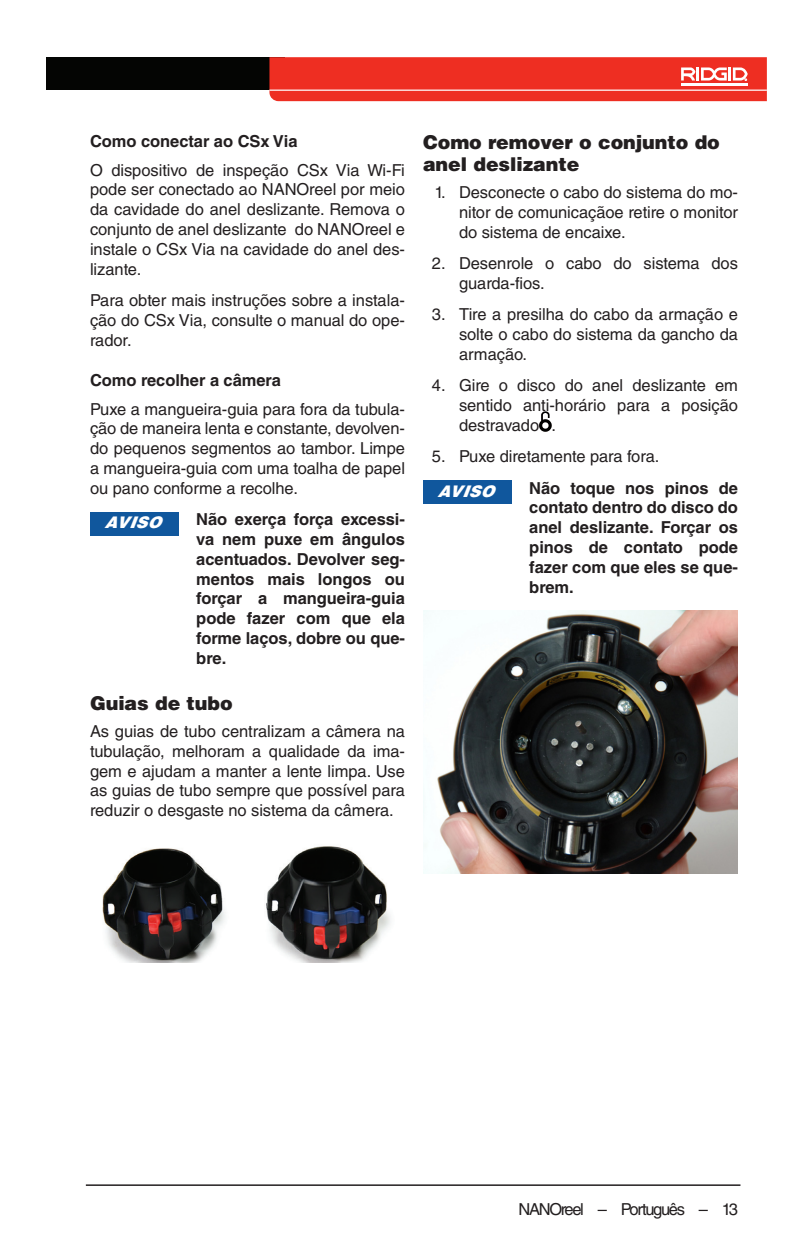
<style>
.page{position:relative;width:810px;height:1260px;background:#fff}
.page>*{position:absolute;margin:0;border:0;box-sizing:border-box;transform-origin:0 0}
.Head_2____h2_-_half{font:900 19px/22.8px "Helvetica LT Std";letter-spacing:-.005em;color:#231f20}
.Basic_Normal___bn{font:16.4px/19.8px "Helvetica LT Std";letter-spacing:-.005em;color:#231f20;text-align:justify}
.Basic_Bold___bb_-_ha{font:700 16.4px/19.8px "Helvetica LT Std";letter-spacing:-.005em;color:#231f20;text-align:justify}
.Head_3___h3_-_half{font:700 16.4px "Helvetica LT Std";letter-spacing:-.005em;color:#231f20}
.Basic_Normal___bn-2{font:16.4px "Helvetica LT Std";letter-spacing:-.08em;color:#231f20}
.Notice-half{font:italic 900 16px "Helvetica LT Std";letter-spacing:.02em;color:#fff}
</style>
<div class="page">
<hr style="left:86px;top:1184px;width:654px;height:2px;background:#231f20">
<div style="left:46px;top:57px;width:239px;height:33px;background:#040503"></div>
<svg style="left:269px;top:57px;width:498px;height:44px;background:#ee3b30"></svg>
<div style="left:90px;top:512px;width:88px;height:23px;background:#10579d"></div>
<img style="left:102px;top:846px;width:289px;height:116px">
<img style="left:539px;top:411px;width:12px;height:20px">
<div style="left:423px;top:480px;width:88px;height:24px;background:#10579d"></div>
<img style="left:423px;top:610px;width:315px;height:264px">
<p class="Head_3___h3_-_half" style="left:90px;top:131px;width:209px">Como conectar ao CSx Via</p>
<p class="Basic_Normal___bn" style="left:90px;top:160px;width:317px">O dispositivo de inspeção CSx Via Wi-Fi pode ser conectado ao NANOreel por meio da cavidade do anel deslizante. Remova o conjunto de anel deslizante do NANOreel e instale o CSx Via na cavidade do anel des&shy;lizante.</p>
<p class="Basic_Normal___bn" style="left:90px;top:290px;width:317px">Para obter mais instruções sobre a instala&shy;ção do CSx Via, consulte o manual do ope&shy;rador.</p>
<p class="Head_3___h3_-_half" style="left:90px;top:370px;width:192px">Como recolher a câmera</p>
<p class="Basic_Normal___bn" style="left:90px;top:399px;width:317px">Puxe a mangueira-guia para fora da tubula&shy;ção de maneira lenta e constante, devolven&shy;do pequenos segmentos ao tambor. Limpe a mangueira-guia com uma toalha de papel ou pano conforme a recolhe.</p>
<p class="Notice-half" style="left:105px;top:512px;width:58px">AVISO</p>
<p class="Basic_Bold___bb_-_ha" style="left:196px;top:509px;width:210px">Não exerça força excessi&shy;va nem puxe em ângulos acentuados. Devolver seg&shy;mentos mais longos ou forçar a mangueira-guia pode fazer com que ela forme laços, dobre ou que&shy;bre.</p>
<p class="Head_2____h2_-_half" style="left:90px;top:691px;width:144px">Guias de tubo</p>
<p class="Basic_Normal___bn" style="left:90px;top:721px;width:317px">As guias de tubo centralizam a câmera na tubulação, melhoram a qualidade da ima&shy;gem e ajudam a manter a lente limpa. Use as guias de tubo sempre que possível para reduzir o desgaste no sistema da câmera.</p>
<p class="Head_2____h2_-_half" style="left:423px;top:130px;width:298px">Como remover o conjunto do anel deslizante</p>
<p class="Basic_Normal___bn" style="left:459px;top:183px;width:281px;text-indent:-25px">1. Desconecte o cabo do sistema do mo&shy;nitor de comunicaçãoe retire o monitor do sistema de encaixe.</p>
<p class="Basic_Normal___bn" style="left:459px;top:254px;width:281px;text-indent:-27px">2. Desenrole o cabo do sistema dos guarda-fios.</p>
<p class="Basic_Normal___bn" style="left:459px;top:305px;width:281px;text-indent:-27px">3. Tire a presilha do cabo da armação e solte o cabo do sistema da gancho da armação.</p>
<p class="Basic_Normal___bn" style="left:459px;top:376px;width:281px;text-indent:-27px">4. Gire o disco do anel deslizante em sentido anti-horário para a posição destravado .</p>
<p class="Basic_Normal___bn" style="left:432px;top:447px;width:229px">5. Puxe diretamente para fora.</p>
<p class="Notice-half" style="left:438px;top:481px;width:58px">AVISO</p>
<p class="Basic_Bold___bb_-_ha" style="left:529px;top:478px;width:210px">Não toque nos pinos de contato dentro do disco do anel deslizante. Forçar os pinos de contato pode fazer com que eles se que&shy;brem.</p>
<p class="Basic_Normal___bn-2" style="left:519px;top:1200px;width:221px">NANOreel – Português – 13</p>
</div>
